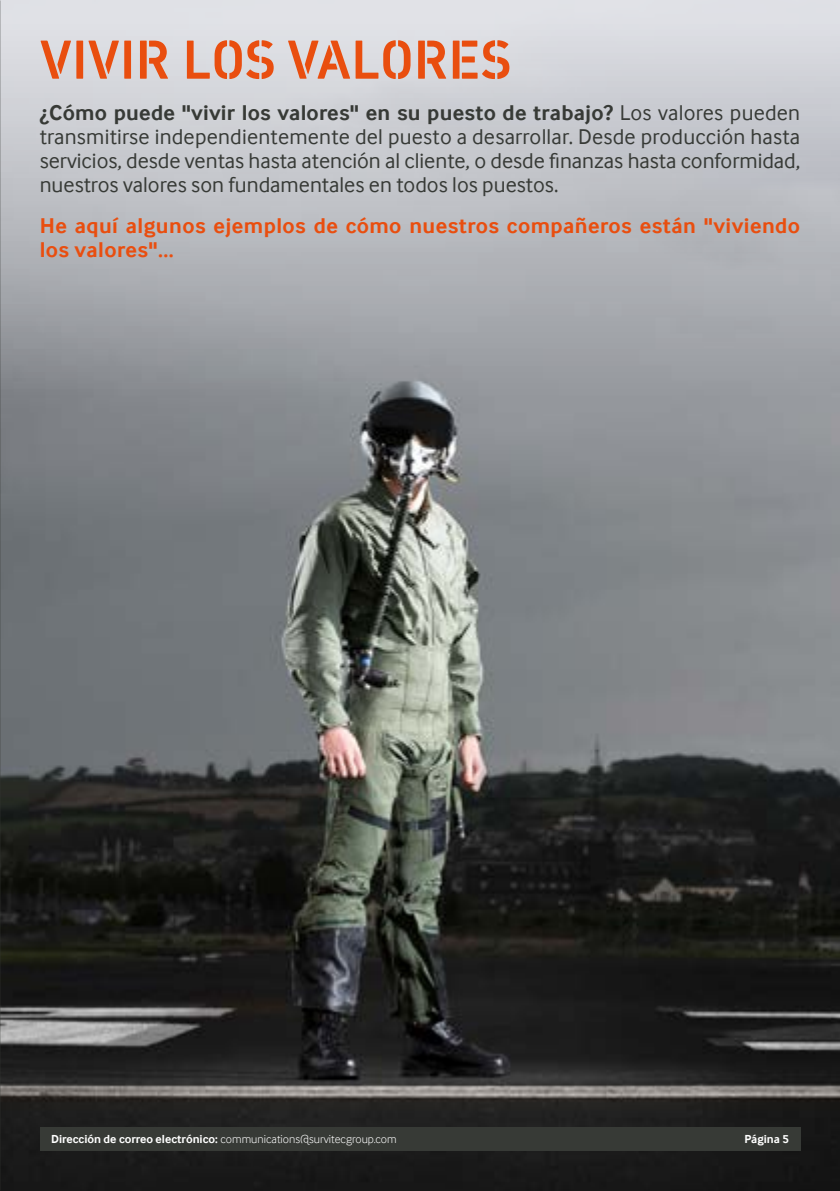
<style>
.page{position:relative;width:840px;height:1191px;background:#fff}
.page>*{position:absolute;margin:0;border:0;box-sizing:border-box;transform-origin:0 0}
.t1{font:56px "Vtg Stencil DIN";color:#e94e0f}
.t2{font:22px/24px "Inter Face";color:#373a36;text-align:justify}
.t3{font:700 22px/24px "Inter Face";letter-spacing:.02em;color:#e94e0f}
.t4{font:300 12px "Inter Face";color:#fff}
.t5{font:700 12px "Inter Face";color:#fff}
.s1{font-weight:700}
</style>
<div class="page">
<img style="left:0;top:0;width:839px;height:1191px">
<div style="left:40px;top:1127px;width:759px;height:24px;background:#373a36"></div>
<h1 class="t1" style="left:40px;top:27px;width:473px">VIVIR LOS VALORES</h1>
<p class="t2" style="left:40px;top:102px;width:761px"><span class="s1">¿Cómo puede "vivir los valores" en su puesto de trabajo?</span> Los valores pueden transmitirse independientemente del puesto a desarrollar. Desde producción hasta servicios, desde ventas hasta atención al cliente, o desde finanzas hasta conformidad, nuestros valores son fundamentales en todos los puestos.</p>
<p class="t3" style="left:40px;top:215px;width:761px">He aquí algunos ejemplos de cómo nuestros compañeros están "viviendo los valores"...</p>
<p class="t4" style="left:51px;top:1131px;width:347px"><span class="s1">Dirección de correo electrónico:</span> communications@survitecgroup.com</p>
<p class="t5" style="left:744px;top:1132px;width:46px">Página 5</p>
<p class="t4" style="left:51px;top:1131px;width:212px"><span class="s1">email:</span> communications@survitecgroup.com</p>
<p class="t5" style="left:753px;top:1132px;width:27px">Page</p>
</div>
